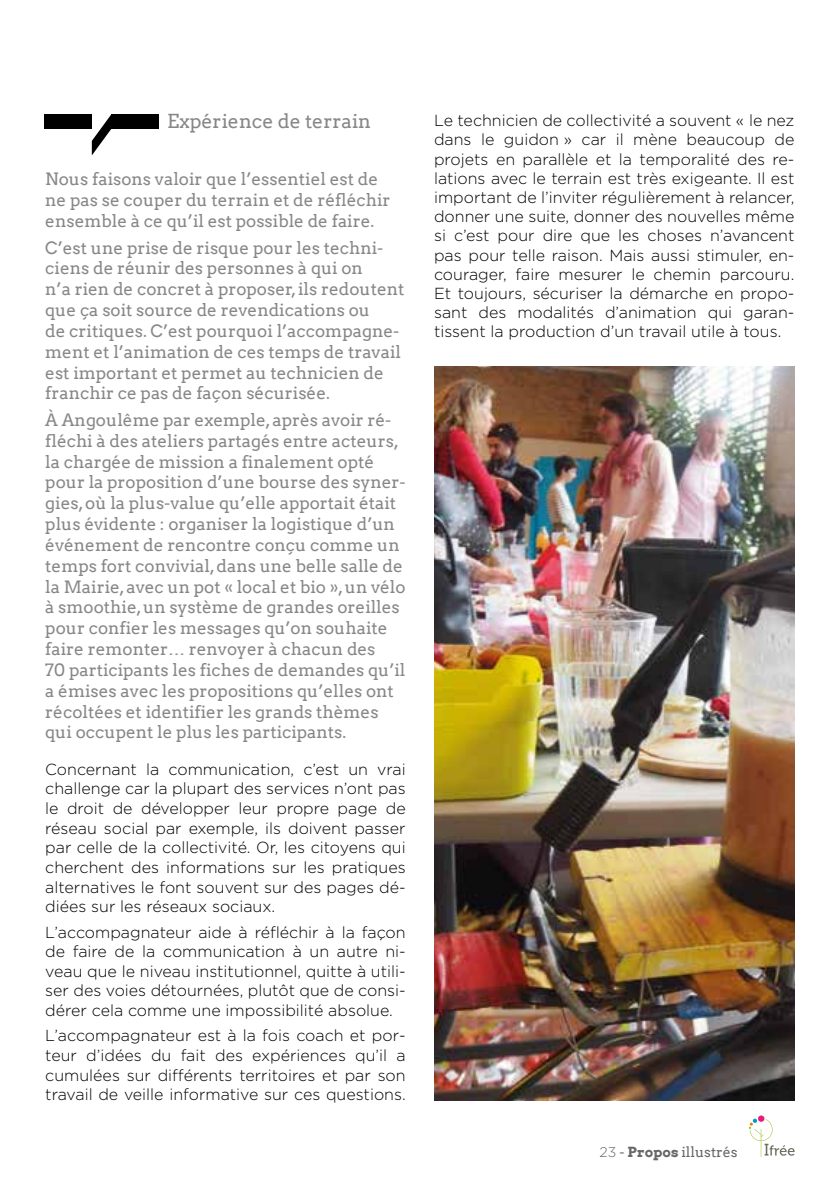
<style>
.page{position:relative;width:840px;height:1191px;background:#fff}
.page>*{position:absolute;margin:0;border:0;box-sizing:border-box;transform-origin:0 0}
.t1{font:19.4px "Arvo";color:#878787}
.t2{font:17px/20.8px "Arvo";color:#878787}
.t3{font:300 16px/19.6px "Gotham";color:#000;text-align:justify}
.t4{font:14px "Arvo";color:#686868}
.s1{font-family:"Gotham";font-weight:300}
.s2{font-weight:700}
</style>
<div class="page">
<svg style="left:748px;top:1115px;width:46px;height:41px"></svg>
<div style="left:45px;top:114px;width:47px;height:14px;background:#000"></div>
<div style="left:112px;top:114px;width:47px;height:14px;background:#000"></div>
<svg style="left:92px;top:114px;width:20px;height:41px"></svg>
<img style="left:434px;top:367px;width:360px;height:733px">
<p class="t1" style="left:167px;top:109px;width:205px">Expérience de terrain</p>
<p class="t2" style="left:45px;top:169px;width:346px">Nous faisons valoir que l’essentiel est de ne pas se couper du terrain et de réfléchir ensemble à ce qu’il est possible de faire.</p>
<p class="t2" style="left:45px;top:237px;width:360px">C’est une prise de risque pour les techni&shy;ciens de réunir des personnes à qui on<br>n’a rien de concret à proposer, ils redoutent que ça soit source de revendications ou<br>de critiques. C’est pourquoi l’accompagne&shy;ment et l’animation de ces temps de travail est important et permet au technicien de franchir ce pas de façon sécurisée.</p>
<p class="t2" style="left:45px;top:409px;width:362px">À Angoulême par exemple, après avoir ré&shy;fléchi à des ateliers partagés entre acteurs, la chargée de mission a finalement opté pour la proposition d’une bourse des syner&shy;gies, où la plus-value qu’elle apportait était plus évidente : organiser la logistique d’un événement de rencontre conçu comme un temps fort convivial, dans une belle salle de la Mairie, avec un pot « local et bio », un vélo à smoothie, un système de grandes oreilles pour confier les messages qu’on souhaite faire remonter… renvoyer à chacun des<br>70 participants les fiches de demandes qu’il a émises avec les propositions qu’elles ont récoltées et identifier les grands thèmes qui occupent le plus les participants.</p>
<p class="t3" style="left:45px;top:759px;width:362px">Concernant la communication, c’est un vrai challenge car la plupart des services n’ont pas le droit de développer leur propre page de réseau social par exemple, ils doivent passer par celle de la collectivité. Or, les citoyens qui cherchent des informations sur les pratiques alternatives le font souvent sur des pages dé&shy;diées sur les réseaux sociaux.</p>
<p class="t3" style="left:45px;top:921px;width:362px">L’accompagnateur aide à réfléchir à la façon de faire de la communication à un autre ni&shy;veau que le niveau institutionnel, quitte à utili&shy;ser des voies détournées, plutôt que de consi&shy;dérer cela comme une impossibilité absolue.</p>
<p class="t3" style="left:45px;top:1025px;width:362px">L’accompagnateur est à la fois coach et por&shy;teur d’idées du fait des expériences qu’il a cumulées sur différents territoires et par son travail de veille informative sur ces questions.</p>
<p class="t3" style="left:434px;top:110px;width:362px">Le technicien de collectivité a souvent « le nez dans le guidon » car il mène beaucoup de projets en parallèle et la temporalité des re&shy;lations avec le terrain est très exigeante. Il est important de l’inviter régulièrement à relancer, donner une suite, donner des nouvelles même si c’est pour dire que les choses n’avancent pas pour telle raison. Mais aussi stimuler, en&shy;courager, faire mesurer le chemin parcouru.<br>Et toujours, sécuriser la démarche en propo&shy;sant des modalités d’animation qui garan&shy;tissent la production d’un travail utile à tous.</p>
<p class="t4" style="left:599px;top:1143px;width:140px"><span class="s1">23</span> - <span class="s2">Propos</span> illustrés</p>
</div>
